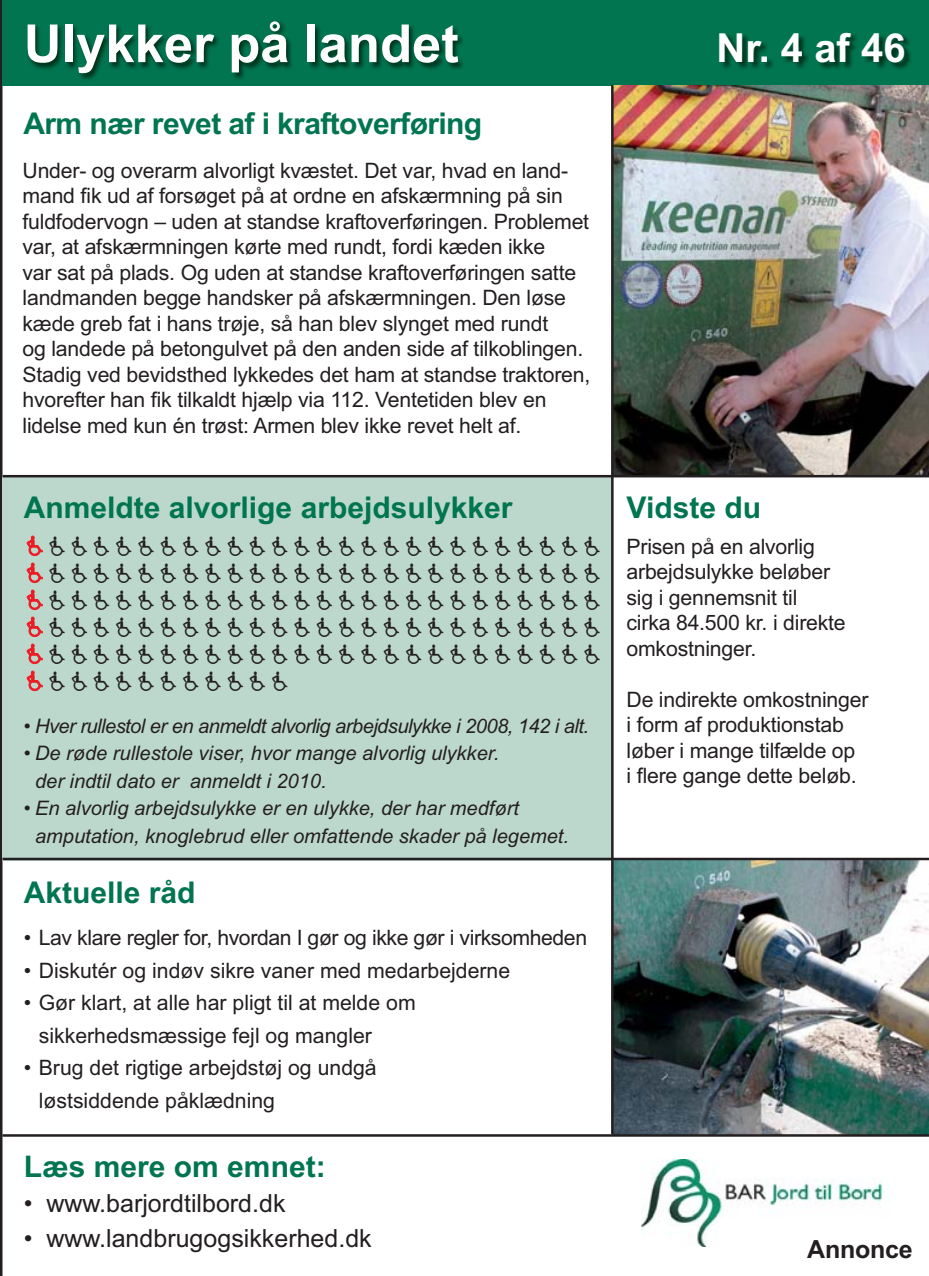
<style>
.page{position:relative;width:929px;height:1276px;background:#fff}
.page>*{position:absolute;margin:0;border:0;box-sizing:border-box;transform-origin:0 0}
.t1{font:700 52.5px "Arial";color:#fff}
.t2{font:700 40px "Arial";color:#fff}
.t3{font:700 30px "Arial";color:#007550}
.t4{font:700 30px "Arial";letter-spacing:-.02em;color:#007550}
.t5{font:25px "Arial";color:#231f20}
.t6{font:700 25px "Arial";letter-spacing:-.01em;color:#231f20}
.t7{font:21.25px/25.5px "Arial";letter-spacing:-.01em;color:#231f20}
.t8{font:italic 20px/27.5px "Arial";color:#231f20}
.t9{font:italic 20px "Arial";letter-spacing:-.025em;color:#231f20}
</style>
<div class="page">
<img style="left:641px;top:1159px;width:242px;height:87px">
<hr style="left:0;top:0;width:2px;height:1275px;background:#231f20">
<div style="left:2px;top:0;width:926px;height:85px;background:#007550"></div>
<img style="left:613px;top:860px;width:315px;height:274px">
<img style="left:613px;top:85px;width:315px;height:390px">
<div style="left:2px;top:475px;width:610px;height:385px;background:#bcd8cd"></div>
<img style="left:28px;top:22px;width:883px;height:58px">
<hr style="left:2px;top:1134px;width:926px;height:2px;background:#231f20">
<hr style="left:2px;top:857px;width:926px;height:3px;background:#231f20">
<hr style="left:2px;top:475px;width:926px;height:2px;background:#231f20">
<hr style="left:611px;top:85px;width:2px;height:1049px;background:#231f20">
<h1 class="t1" style="left:24px;top:25px;width:436px">Ulykker på landet</h1>
<h2 class="t2" style="left:716px;top:34px;width:190px">Nr. 4 af 46</h2>
<h3 class="t4" style="left:23px;top:112px;width:460px">Arm nær revet af i kraftoverføring</h3>
<p class="t7" style="left:23px;top:160px;width:569px">Under- og overarm alvorligt kvæstet. Det var, hvad en land&shy;mand fik ud af forsøget på at ordne en afskærmning på sin fuldfodervogn – uden at standse kraftoverføringen. Problemet var, at afskærmningen kørte med rundt, fordi kæden ikke<br>var sat på plads. Og uden at standse kraftoverføringen satte landmanden begge handsker på afskærmningen. Den løse kæde greb fat i hans trøje, så han blev slynget med rundt<br>og landede på betongulvet på den anden side af tilkoblingen.<br>Stadig ved bevidsthed lykkedes det ham at standse traktoren, hvorefter han fik tilkaldt hjælp via 112. Ventetiden blev en lidelse med kun én trøst: Armen blev ikke revet helt af.</p>
<h3 class="t3" style="left:24px;top:496px;width:490px">Anmeldte alvorlige arbejdsulykker</h3>
<p class="t9" style="left:24px;top:718px;width:566px">• Hver rullestol er en anmeldt alvorlig arbejdsulykke i 2008, 142 i alt.</p>
<p class="t8" style="left:35px;top:741px;width:465px;text-indent:-11px">• De røde rullestole viser, hvor mange alvorlig ulykker. der indtil dato er anmeldt i 2010.</p>
<p class="t8" style="left:35px;top:796px;width:535px;text-indent:-11px">• En alvorlig arbejdsulykke er en ulykke, der har medført amputation, knoglebrud eller omfattende skader på legemet.</p>
<h3 class="t3" style="left:24px;top:881px;width:173px">Aktuelle råd</h3>
<p class="t7" style="left:24px;top:927px;width:565px">• Lav klare regler for, hvordan I gør og ikke gør i virksomheden</p>
<p class="t7" style="left:24px;top:959px;width:488px">• Diskutér og indøv sikre vaner med medarbejderne</p>
<p class="t7" style="left:39px;top:988px;width:378px;line-height:32.5px;text-indent:-15px">• Gør klart, at alle har pligt til at melde om sikkerhedsmæssige fejl og mangler</p>
<p class="t7" style="left:39px;top:1053px;width:339px;line-height:32.5px;text-indent:-15px">• Brug det rigtige arbejdstøj og undgå løstsiddende påklædning</p>
<h3 class="t3" style="left:24px;top:1155px;width:303px">Læs mere om emnet:</h3>
<p class="t5" style="left:24px;top:1193px;width:263px">• www.barjordtilbord.dk</p>
<p class="t5" style="left:24px;top:1228px;width:349px">• www.landbrugogsikkerhed.dk</p>
<h3 class="t3" style="left:626px;top:496px;width:136px">Vidste du</h3>
<p class="t7" style="left:626px;top:535px;width:221px">Prisen på en alvorlig arbejdsulykke beløber sig i gennemsnit til cirka 84.500 kr. i direkte omkostninger.</p>
<p class="t7" style="left:626px;top:688px;width:243px">De indirekte omkostninger i form af produktionstab løber i mange tilfælde op<br>i flere gange dette beløb.</p>
<p class="t6" style="left:807px;top:1240px;width:107px">Annonce</p>
</div>
